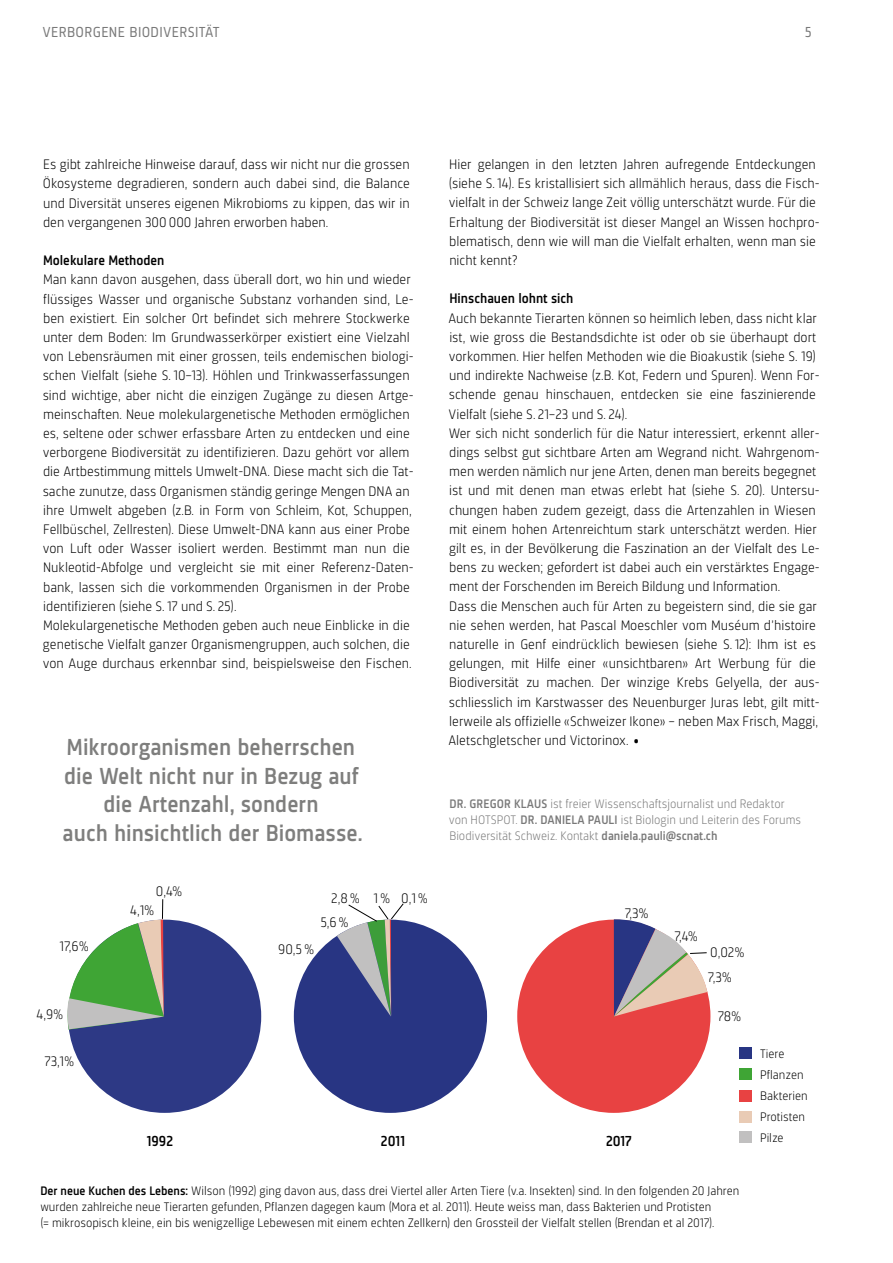
<style>
.page{position:relative;width:893px;height:1263px;background:#fff}
.page>*{position:absolute;margin:0;border:0;box-sizing:border-box;transform-origin:0 0}
.t1{font:500 24px/28.5px "Sinews Sans Pro";color:#7e7e7d;text-align:center}
.t2{font:15px "Sinews Sans Pro";letter-spacing:.02em;color:#797979}
.t3{font:500 15px "Sinews Sans Pro";color:#000}
.t4{font:300 14.25px/19.2px "Sinews Sans Pro";color:#000}
.t5{font:500 14.25px "Sinews Sans Pro";color:#000}
.t6{font:300 12.75px/20.9px "Sinews Sans Pro";color:#000}
.t7{font:300 12.75px/16.2px "Sinews Sans Pro";color:#797979}
.s1{font-family:"Open Sans";font-size:24px}
.s2{font-weight:500}
</style>
<div class="page">
<div style="left:294px;top:920px;width:193px;height:193px;background:#283583;border-radius:50%"></div>
<div style="left:517px;top:920px;width:193px;height:193px;background:#e84242;border-radius:50%"></div>
<div style="left:68px;top:920px;width:193px;height:193px;background:#283583;border-radius:50%"></div>
<div style="left:739px;top:1047px;width:13px;height:12px;background:#283583"></div>
<div style="left:739px;top:1068px;width:13px;height:12px;background:#3fa535"></div>
<div style="left:739px;top:1090px;width:13px;height:12px;background:#e84242"></div>
<div style="left:739px;top:1110px;width:13px;height:12px;background:#e9cbb5"></div>
<div style="left:739px;top:1131px;width:13px;height:12px;background:#c1c0c0"></div>
<svg style="left:337px;top:903px;width:67px;height:113px"></svg>
<svg style="left:613px;top:919px;width:94px;height:98px"></svg>
<svg style="left:67px;top:899px;width:97px;height:131px"></svg>
<p class="t2" style="left:43px;top:24px;width:179px">VERBORGENE BIODIVERSITÄT</p>
<p class="t2" style="left:805px;top:24px;width:8px">5</p>
<p class="t4" style="left:43px;top:155px;width:368px;text-align:justify">Es gibt zahlreiche Hinweise darauf, dass wir nicht nur die grossen Ökosysteme degradieren, sondern auch dabei sind, die Balance und Diversität unseres eigenen Mikrobioms zu kippen, das wir in den vergangenen 300 000 Jahren erworben haben.</p>
<p class="t5" style="left:43px;top:253px;width:123px">Molekulare Methoden</p>
<p class="t4" style="left:43px;top:270px;width:372px">Man kann davon ausgehen, dass überall dort, wo hin und wieder flüssiges Wasser und organische Substanz vorhanden sind, Le&shy;ben existiert. Ein solcher Ort befindet sich mehrere Stockwerke unter dem Boden: Im Grundwasserkörper existiert eine Vielzahl von Lebensräumen mit einer grossen, teils endemischen biologi&shy;schen Vielfalt (siehe S. 10–13). Höhlen und Trinkwasserfassungen sind wichtige, aber nicht die einzigen Zugänge zu diesen Artge&shy;meinschaften. Neue molekulargenetische Methoden ermöglichen es, seltene oder schwer erfassbare Arten zu entdecken und eine verborgene Biodiversität zu identifizieren. Dazu gehört vor allem die Artbestimmung mittels Umwelt-DNA. Diese macht sich die Tat&shy;sache zunutze, dass Organismen ständig geringe Mengen DNA an ihre Umwelt abgeben (z.B. in Form von Schleim, Kot, Schuppen, Fellbüschel, Zellresten). Diese Umwelt-DNA kann aus einer Probe von Luft oder Wasser isoliert werden. Bestimmt man nun die Nukleotid-Abfolge und vergleicht sie mit einer Referenz-Daten&shy;bank, lassen sich die vorkommenden Organismen in der Probe identifizieren (siehe S. 17 und S. 25).<br>Molekulargenetische Methoden geben auch neue Einblicke in die genetische Vielfalt ganzer Organismengruppen, auch solchen, die von Auge durchaus erkennbar sind, beispielsweise den Fischen.</p>
<h1 class="t1" style="left:63px;top:733px;width:301px">Mikroorganismen beherrschen die Welt nicht nur in Bezug auf die Artenzahl, sondern<br>auch hinsichtlich der Biomasse.</h1>
<p class="t4" style="left:156px;top:882px;width:28px">0,4%</p>
<p class="t4" style="left:130px;top:900px;width:26px">4,1%</p>
<p class="t4" style="left:320px;top:885px;width:109px;line-height:24.5px;text-indent:11px">2,8 % 1 % 0,1 %<br>5,6 %</p>
<p class="t4" style="left:449px;top:155px;width:372px">Hier gelangen in den letzten Jahren aufregende Entdeckungen (siehe S. 14). Es kristallisiert sich allmählich heraus, dass die Fisch&shy;vielfalt in der Schweiz lange Zeit völlig unterschätzt wurde. Für die Erhaltung der Biodiversität ist dieser Mangel an Wissen hochpro&shy;blematisch, denn wie will man die Vielfalt erhalten, wenn man sie nicht kennt?</p>
<p class="t5" style="left:449px;top:291px;width:126px">Hinschauen lohnt sich</p>
<p class="t4" style="left:448px;top:308px;width:373px">Auch bekannte Tierarten können so heimlich leben, dass nicht klar ist, wie gross die Bestandsdichte ist oder ob sie überhaupt dort vorkommen. Hier helfen Methoden wie die Bioakustik (siehe S. 19) und indirekte Nachweise (z.B. Kot, Federn und Spuren). Wenn For&shy;schende genau hinschauen, entdecken sie eine faszinierende Vielfalt (siehe S. 21–23 und S. 24).<br>Wer sich nicht sonderlich für die Natur interessiert, erkennt aller&shy;dings selbst gut sichtbare Arten am Wegrand nicht. Wahrgenom&shy;men werden nämlich nur jene Arten, denen man bereits begegnet ist und mit denen man etwas erlebt hat (siehe S. 20). Untersu&shy;chungen haben zudem gezeigt, dass die Artenzahlen in Wiesen mit einem hohen Artenreichtum stark unterschätzt werden. Hier gilt es, in der Bevölkerung die Faszination an der Vielfalt des Le&shy;bens zu wecken; gefordert ist dabei auch ein verstärktes Engage&shy;ment der Forschenden im Bereich Bildung und Information.<br>Dass die Menschen auch für Arten zu begeistern sind, die sie gar nie sehen werden, hat Pascal Moeschler vom Muséum d’histoire naturelle in Genf eindrücklich bewiesen (siehe S. 12): Ihm ist es gelungen, mit Hilfe einer «unsichtbaren» Art Werbung für die Biodiversität zu machen. Der winzige Krebs Gelyella, der aus&shy;schliesslich im Karstwasser des Neuenburger Juras lebt, gilt mitt&shy;lerweile als offizielle «Schweizer Ikone» – neben Max Frisch, Maggi, Aletschgletscher und Victorinox. <span class="s1">•</span></p>
<p class="t7" style="left:449px;top:796px;width:354px"><span class="s2">DR. GREGOR KLAUS</span> ist freier Wissenschaftsjournalist und Redaktor von HOTSPOT. <span class="s2">DR. DANIELA PAULI</span> ist Biologin und Leiterin des Forums<br>Biodiversität Schweiz. Kontakt <span class="s2">daniela.pauli@scnat.ch</span></p>
<p class="t4" style="left:625px;top:903px;width:26px">7,3%</p>
<p class="t4" style="left:60px;top:937px;width:31px">17,6%</p>
<p class="t4" style="left:37px;top:1004px;width:28px">4,9%</p>
<p class="t4" style="left:45px;top:1052px;width:31px">73,1%</p>
<p class="t4" style="left:278px;top:940px;width:38px">90,5 %</p>
<p class="t4" style="left:674px;top:926px;width:25px">7,4%</p>
<p class="t4" style="left:708px;top:940px;width:38px;line-height:24.6px">0,02%<br>7,3%</p>
<p class="t4" style="left:718px;top:1007px;width:25px">78%</p>
<p class="t3" style="left:147px;top:1132px;width:28px">1992</p>
<p class="t3" style="left:381px;top:1132px;width:26px">2011</p>
<p class="t3" style="left:606px;top:1132px;width:27px">2017</p>
<p class="t6" style="left:40px;top:1183px;width:700px;line-height:15.8px"><span class="s2">Der neue Kuchen des Lebens:</span> Wilson (1992) ging davon aus, dass drei Viertel aller Arten Tiere (v.a. Insekten) sind. In den folgenden 20 Jahren wurden zahlreiche neue Tierarten gefunden, Pflanzen dagegen kaum (Mora et al. 2011). Heute weiss man, dass Bakterien und Protisten<br>(= mikrosopisch kleine, ein bis wenigzellige Lebewesen mit einem echten Zellkern) den Grossteil der Vielfalt stellen (Brendan et al 2017).</p>
<p class="t6" style="left:760px;top:1044px;width:49px">Tiere<br>Pflanzen<br>Bakterien<br>Protisten<br>Pilze</p>
</div>
